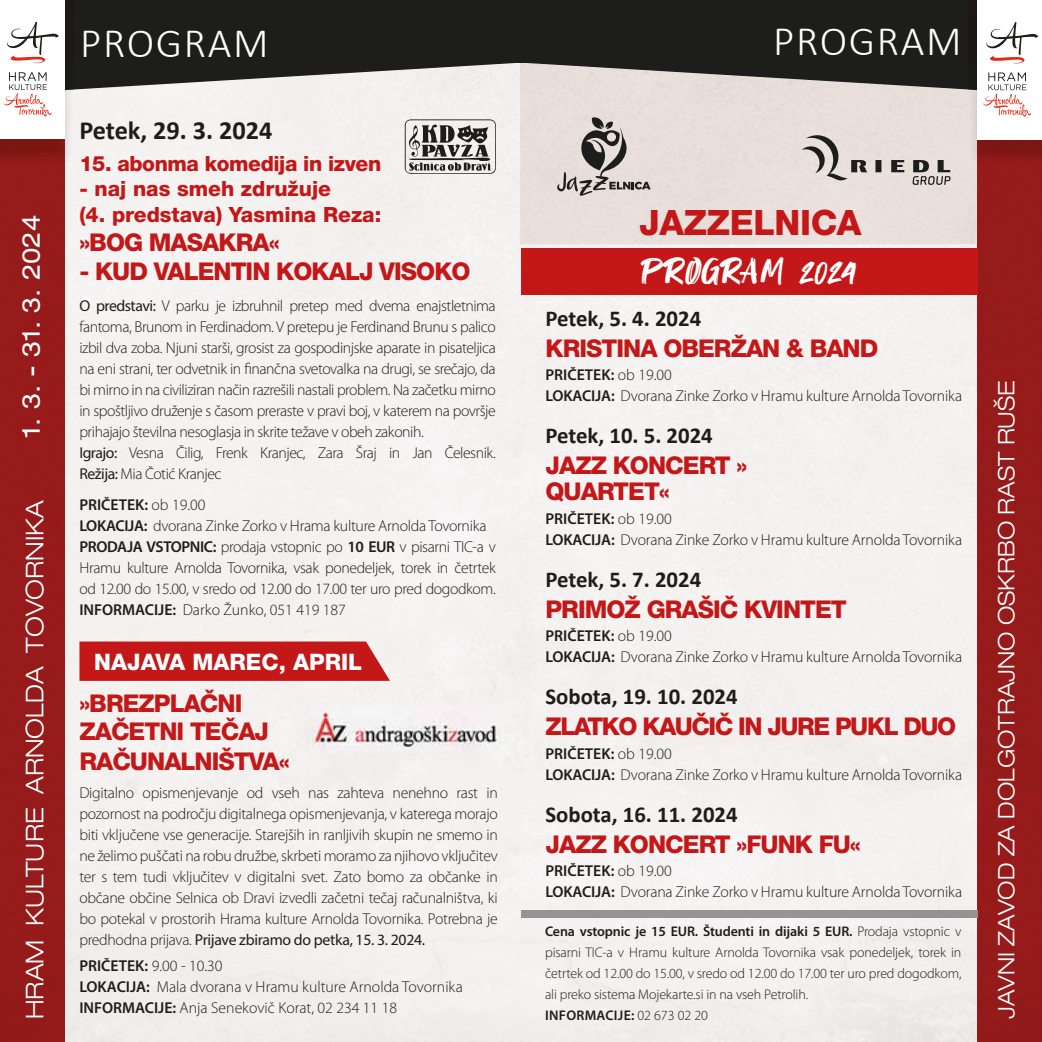
<style>
.page{position:relative;width:1042px;height:1042px;background:#fff}
.page>*{position:absolute;margin:0;border:0;box-sizing:border-box;transform-origin:0 0}
.t1{font:300 42px "Calibri";letter-spacing:.04em;color:#fff}
.t2{font:35px "Takota";color:#fff}
.t3{font:800 35px "Helvetica Neue LT Pro";letter-spacing:-.01em;color:#c31718}
.t4{font:700 26.25px "Calibri";color:#1d1d1b}
.t5{font:800 24.5px/28.9px "Helvetica Neue LT Pro";letter-spacing:-.04em;color:#c31718}
.t6{font:300 expanded 24.5px "Helvetica Neue LT Pro";color:#fff}
.t7{font:800 24.5px "Helvetica Neue LT Pro";letter-spacing:-.06em;color:#c31718}
.t8{font:expanded 24.5px "Helvetica Neue LT Pro";color:#fff}
.t9{font:700 22.75px "Calibri";color:#1d1d1b}
.t10{font:300 expanded 22.75px "Helvetica Neue LT Pro";color:#fff}
.t11{font:800 22.75px "Helvetica Neue LT Pro";color:#fff}
.t12{font:800 21px/25.2px "Helvetica Neue LT Pro";color:#c31718}
.t13{font:800 21px "Helvetica Neue LT Pro";letter-spacing:-.02em;color:#c31718}
.t14{font:300 15.75px/21px "Myriad Pro";letter-spacing:-.025em;color:#1d1d1b}
.t15{font:300 15.75px/21px "Myriad Pro";color:#1d1d1b}
.t16{font:300 14px/21px "Myriad Pro";letter-spacing:-.01em;color:#1d1d1b}
.s1{font-weight:400}
.s2{font-weight:600}
</style>
<div class="page">
<div style="left:64px;top:196px;width:400px;height:846px;background:#f4f1f1"></div>
<div style="left:0;top:166px;width:64px;height:876px;background:#961b1a"></div>
<img style="left:921px;top:166px;width:121px;height:876px">
<div style="left:521px;top:244px;width:400px;height:798px;background:#f4f1f1"></div>
<div style="left:521px;top:196px;width:456px;height:48px;background:#e9e0dc"></div>
<img style="left:1038px;top:140px;width:4px;height:26px">
<div style="left:521px;top:910px;width:456px;height:7px;background:#979295"></div>
<div style="left:521px;top:249px;width:456px;height:46px;background:#c31718"></div>
<svg style="left:4px;top:0;width:1034px;height:196px"></svg>
<svg style="left:79px;top:641px;width:311px;height:40px;background:#c52323"></svg>
<img style="left:312px;top:707px;width:190px;height:45px">
<svg style="left:245px;top:363px;width:6px;height:11px"></svg>
<h3 class="t8" style="left:17px;top:437px;width:223px;rotate:-90deg">1. 3. - 31. 3. 2024</h3>
<h3 class="t6" style="left:20px;top:1019px;width:521px;rotate:-90deg">HRAM KULTURE ARNOLDA TOVORNIKA</h3>
<h1 class="t1" style="left:80px;top:17px;width:190px">PROGRAM</h1>
<h3 class="t4" style="left:79px;top:111px;width:194px">Petek, 29. 3. 2024</h3>
<h3 class="t13" style="left:79px;top:151px;width:303px">15. abonma komedija in izven</h3>
<h3 class="t12" style="left:79px;top:176px;width:303px">- naj nas smeh združuje<br>(4. predstava) Yasmina Reza:</h3>
<h3 class="t5" style="left:79px;top:228px;width:202px">»BOG MASAKRA«</h3>
<h3 class="t5" style="left:79px;top:257px;width:393px">- KUD VALENTIN KOKALJ VISOKO</h3>
<p class="t14" style="left:79px;top:295px;width:418px"><span class="s1">O predstavi:</span> V parku je izbruhnil pretep med dvema enajstletnima fantoma, Brunom in Ferdinadom. V pretepu je Ferdinand Brunu s palico izbil dva zoba. Njuni starši, grosist za gospodinjske aparate in pisateljica na eni strani, ter odvetnik in nančna svetovalka na drugi, se srečajo, da bi mirno in na civiliziran način razrešili nastali problem. Na začetku mirno in spoštljivo druženje s časom preraste v pravi boj, v katerem na površje prihajajo številna nesoglasja in skrite težave v obeh zakonih.<br><span class="s1">Igrajo:</span> Vesna Čilig, Frenk Kranjec, Zara Šraj in Jan Čelesnik.<br><span class="s1">Režija:</span> Mia Čotić Kranjec</p>
<p class="t14" style="left:79px;top:494px;width:418px"><span class="s2">PRIČETEK:</span> ob 19.00<br><span class="s2">LOKACIJA:</span> dvorana Zinke Zorko v Hrama kulture Arnolda Tovornika <span class="s2">PRODAJA VSTOPNIC:</span> prodaja vstopnic po <span class="s2">10 EUR</span> v pisarni TIC-a v Hramu kulture Arnolda Tovornika, vsak ponedeljek, torek in četrtek od 12.00 do 15.00, v sredo od 12.00 do 17.00 ter uro pred dogodkom.<br><span class="s2">INFORMACIJE:</span> Darko Žunko, 051 419 187</p>
<h3 class="t11" style="left:94px;top:649px;width:269px">NAJAVA MAREC, APRIL</h3>
<h3 class="t5" style="left:79px;top:688px;width:212px">»BREZPLAČNI<br>ZAČETNI TEČAJ<br>RAČUNALNIŠTVA«</h3>
<p class="t14" style="left:79px;top:782px;width:420px;text-align:justify">Digitalno opismenjevanje od vseh nas zahteva nenehno rast in pozornost na področju digitalnega opismenjevanja, v katerega morajo biti vključene vse generacije. Starejših in ranljivih skupin ne smemo in ne želimo puščati na robu družbe, skrbeti moramo za njihovo vključitev ter s tem tudi vključitev v digitalni svet. Zato bomo za občanke in občane občine Selnica ob Dravi izvedli začetni tečaj računalništva, ki bo potekal v prostorih Hrama kulture Arnolda Tovornika. Potrebna je predhodna prijava. <span class="s1">Prijave zbiramo do petka, 15. 3. 2024.</span></p>
<p class="t15" style="left:79px;top:955px;width:385px"><span class="s2">PRIČETEK:</span> 9.00 - 10.30<br><span class="s2">LOKACIJA:</span> Mala dvorana v Hramu kulture Arnolda Tovornika<br><span class="s2">INFORMACIJE:</span> Anja Senekovič Korat, 02 234 11 18</p>
<h1 class="t1" style="left:773px;top:15px;width:190px">PROGRAM</h1>
<h2 class="t3" style="left:639px;top:202px;width:224px">JAZZELNICA</h2>
<h2 class="t2" style="left:642px;top:250px;width:215px">PROGRAM 2024</h2>
<h3 class="t9" style="left:545px;top:302px;width:157px">Petek, 5. 4. 2024</h3>
<h3 class="t5" style="left:545px;top:334px;width:334px">KRISTINA OBERŽAN &amp; BAND</h3>
<p class="t14" style="left:545px;top:364px;width:418px"><span class="s2">PRIČETEK:</span> ob 19.00<br><span class="s2">LOKACIJA:</span> Dvorana Zinke Zorko v Hramu kulture Arnolda Tovornika</p>
<h3 class="t9" style="left:545px;top:420px;width:169px">Petek, 10. 5. 2024</h3>
<h3 class="t5" style="left:545px;top:452px;width:203px;line-height:25.9px">JAZZ KONCERT »<br>QUARTET«</h3>
<p class="t14" style="left:545px;top:508px;width:418px"><span class="s2">PRIČETEK:</span> ob 19.00<br><span class="s2">LOKACIJA:</span> Dvorana Zinke Zorko v Hramu kulture Arnolda Tovornika</p>
<h3 class="t9" style="left:545px;top:563px;width:157px">Petek, 5. 7. 2024</h3>
<h3 class="t5" style="left:545px;top:594px;width:303px">PRIMOŽ GRAŠIČ KVINTET</h3>
<p class="t14" style="left:545px;top:625px;width:418px"><span class="s2">PRIČETEK:</span> ob 19.00<br><span class="s2">LOKACIJA:</span> Dvorana Zinke Zorko v Hramu kulture Arnolda Tovornika</p>
<h3 class="t9" style="left:545px;top:680px;width:194px">Sobota, 19. 10. 2024</h3>
<h3 class="t7" style="left:545px;top:712px;width:412px">ZLATKO KAUČIČ IN JURE PUKL DUO</h3>
<p class="t14" style="left:545px;top:743px;width:418px"><span class="s2">PRIČETEK:</span> ob 19.00<br><span class="s2">LOKACIJA:</span> Dvorana Zinke Zorko v Hramu kulture Arnolda Tovornika</p>
<h3 class="t9" style="left:545px;top:798px;width:194px">Sobota, 16. 11. 2024</h3>
<h3 class="t5" style="left:545px;top:829px;width:317px">JAZZ KONCERT »FUNK FU«</h3>
<p class="t14" style="left:545px;top:860px;width:418px"><span class="s2">PRIČETEK:</span> ob 19.00<br><span class="s2">LOKACIJA:</span> Dvorana Zinke Zorko v Hramu kulture Arnolda Tovornika</p>
<p class="t16" style="left:545px;top:921px;width:418px"><span class="s2">Cena vstopnic je 15 EUR. Študenti in dijaki 5 EUR.</span> Prodaja vstopnic v pisarni TIC-a v Hramu kulture Arnolda Tovornika vsak ponedeljek, torek in četrtek od 12.00 do 15.00, v sredo od 12.00 do 17.00 ter uro pred dogodkom, ali preko sistema Mojekarte.si in na vseh Petrolih.<br><span class="s2">INFORMACIJE:</span> 02 673 02 20</p>
<h3 class="t10" style="left:993px;top:1019px;width:640px;rotate:-90deg">JAVNI ZAVOD ZA DOLGOTRAJNO OSKRBO RAST RUŠE</h3>
</div>
